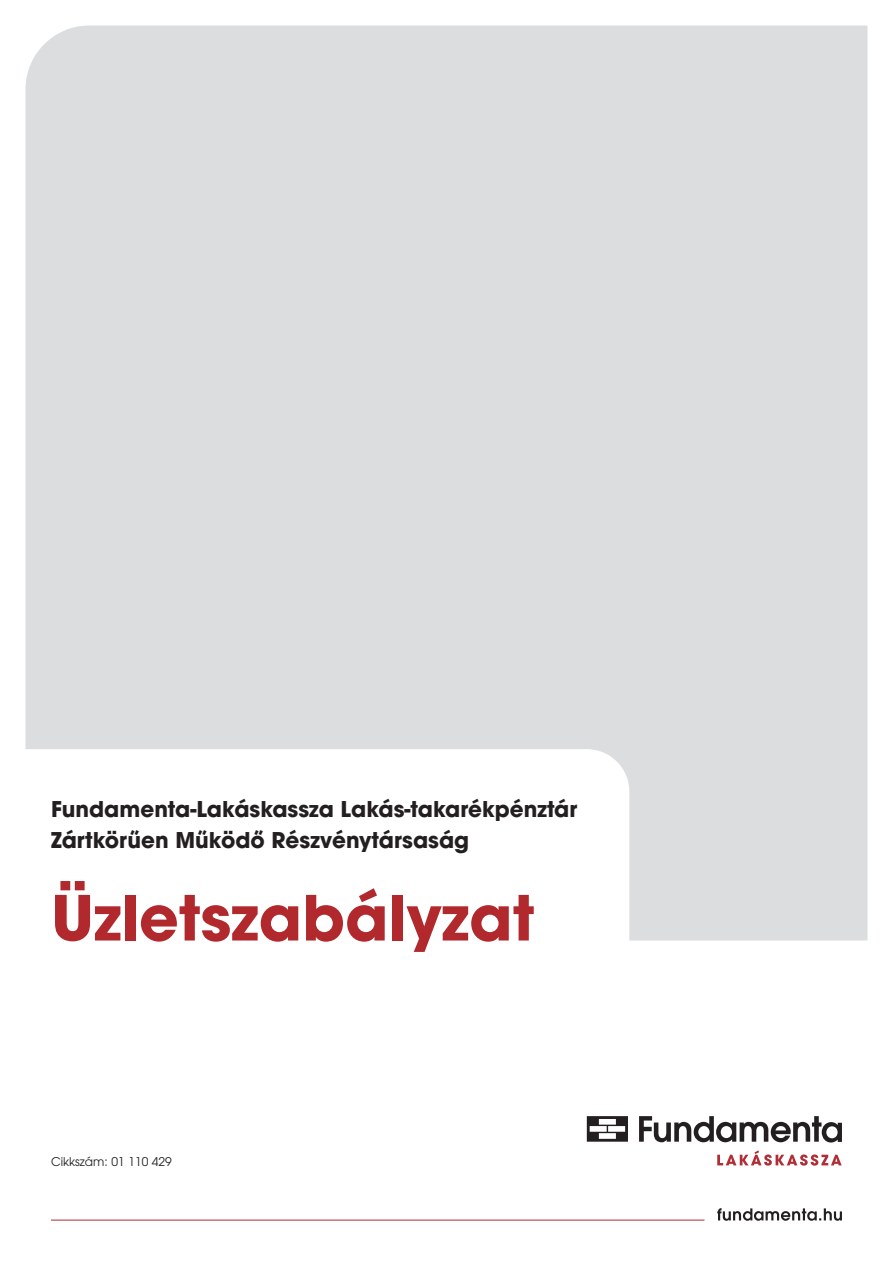
<style>
.page{position:relative;width:893px;height:1263px;background:#fff}
.page>*{position:absolute;margin:0;border:0;box-sizing:border-box;transform-origin:0 0}
.t1{font:700 61.65px "ITC Avant Garde Pro";color:#b1282d}
.t2{font:700 21.6px/30.8px "ITC Avant Garde Pro";color:#231f20}
.t3{font:12px "ITC Avant Garde Pro";color:#231f20}
</style>
<div class="page">
<svg style="left:717px;top:1208px;width:125px;height:13px"></svg>
<svg style="left:587px;top:1116px;width:41px;height:26px"></svg>
<svg style="left:639px;top:1116px;width:203px;height:26px"></svg>
<svg style="left:717px;top:1150px;width:125px;height:15px"></svg>
<hr style="left:51px;top:1220px;width:653px;height:1px;background:#b1282d">
<div style="left:26px;top:26px;width:841px;height:914px;background:#dcdddf"></div>
<svg style="left:26px;top:749px;width:603px;height:191px"></svg>
<p class="t2" style="left:51px;top:794px;width:528px">Fundamenta-Lakáskassza Lakás-takarékpénztár<br>Zártkörűen Működő Részvénytársaság</p>
<p class="t1" style="left:51px;top:876px;width:485px">Üzletszabályzat</p>
<p class="t3" style="left:51px;top:1154px;width:122px">Cikkszám: 01 110 429</p>
</div>
